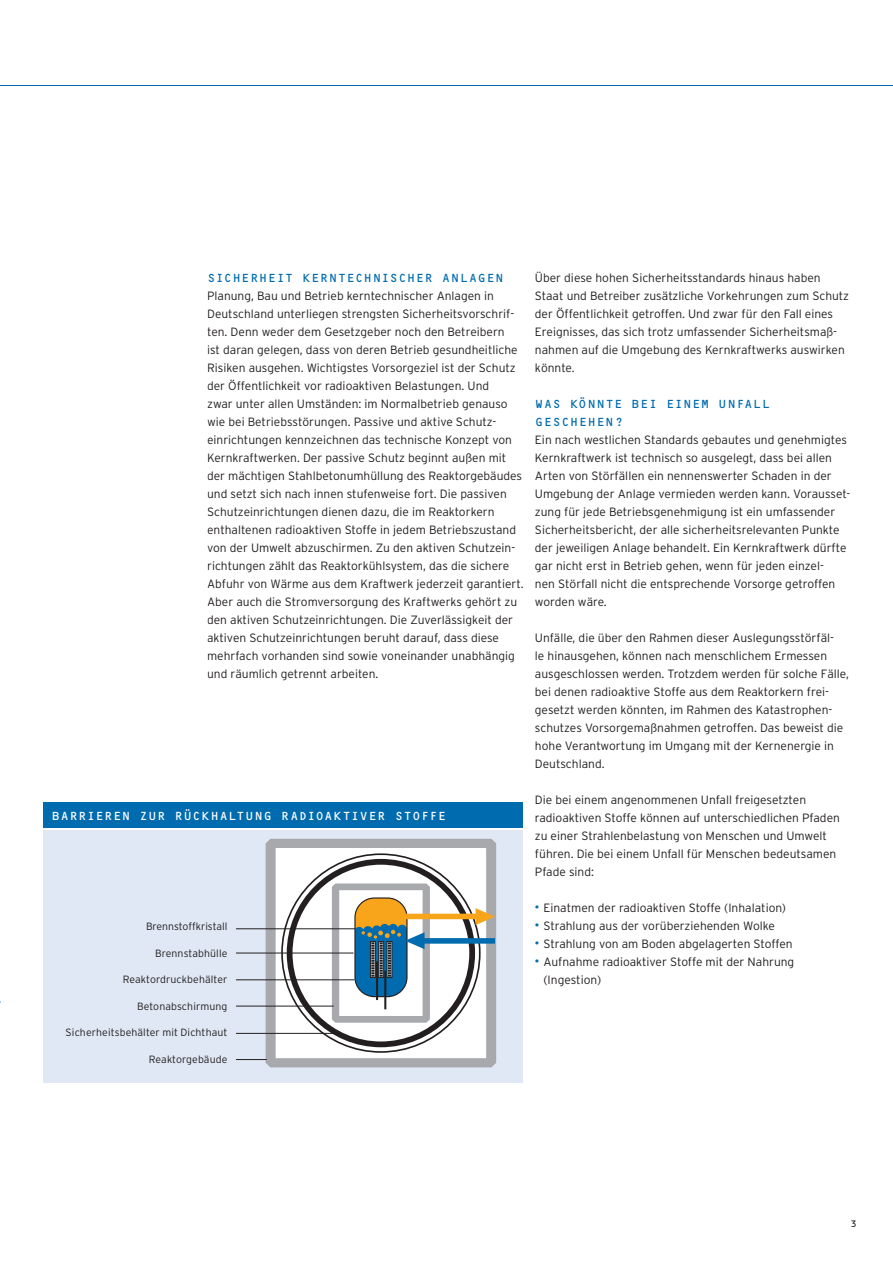
<style>
.page{position:relative;width:893px;height:1263px;background:#fff}
.page>*{position:absolute;margin:0;border:0;box-sizing:border-box;transform-origin:0 0}
.Fliesstext_8_12{font:300 12px/18px "Interstate";color:#231f20}
.Tabelle_Head{font:12px "OCRB A";letter-spacing:.015em;color:#fff}
.Fliesstext_8_12-2{font:12px/18px "OCRB A";letter-spacing:.01em;color:#006caf}
.Zwischenüberschrift1_8_12{font:12px "OCRB A";letter-spacing:.01em;color:#006caf}
.BU{font:300 10.5px "Interstate";letter-spacing:.01em;color:#231f20}
.Seitenzahl{font:9px "OCRB A";color:#231f20}
.s1{font-weight:700;font-size:16.5px;color:#006caf}
</style>
<div class="page">
<hr style="left:0;top:85px;width:893px;height:1px;background:#006caf">
<div style="left:43px;top:829px;width:480px;height:254px;background:#dfe8f4"></div>
<div style="left:43px;top:802px;width:480px;height:26px;background:#006caf"></div>
<svg style="left:266px;top:839px;width:230px;height:228px;background:#d2d2d3"></svg>
<div style="left:355px;top:898px;width:52px;height:98px;background:#f9a51b;border-radius:19px"></div>
<div style="left:354px;top:897px;width:54px;height:100px;border:1px solid #231f20;border-radius:19px"></div>
<svg style="left:355px;top:908px;width:140px;height:101px;background:#a5b3b3"></svg>
<hr style="left:236px;top:1059px;width:31px;height:1px;background:#231f20">
<hr style="left:236px;top:1033px;width:101px;height:1px;background:#231f20">
<hr style="left:236px;top:1006px;width:98px;height:1px;background:#231f20">
<hr style="left:236px;top:979px;width:119px;height:1px;background:#231f20">
<hr style="left:236px;top:953px;width:118px;height:1px;background:#231f20">
<hr style="left:236px;top:928px;width:119px;height:1px;background:#231f20">
<p class="Zwischenüberschrift1_8_12" style="left:207px;top:271px;width:298px">SICHERHEIT KERNTECHNISCHER ANLAGEN</p>
<p class="Fliesstext_8_12" style="left:207px;top:287px;width:318px">Planung, Bau und Betrieb kerntechnischer Anlagen in Deutschland unterliegen strengsten Sicherheitsvorschrif&shy;ten. Denn weder dem Gesetzgeber noch den Betreibern<br>ist daran gelegen, dass von deren Betrieb gesundheitliche Risiken ausgehen. Wichtigstes Vorsorgeziel ist der Schutz der Öffentlichkeit vor radioaktiven Belastungen. Und<br>zwar unter allen Umständen: im Normalbetrieb genauso wie bei Betriebsstörungen. Passive und aktive Schutz&shy;einrichtungen kennzeichnen das technische Konzept von Kernkraftwerken. Der passive Schutz beginnt außen mit der mächtigen Stahlbetonumhüllung des Reaktorgebäudes und setzt sich nach innen stufenweise fort. Die passiven Schutzeinrichtungen dienen dazu, die im Reaktorkern enthaltenen radioaktiven Stoffe in jedem Betriebszustand von der Umwelt abzuschirmen. Zu den aktiven Schutzein&shy;richtungen zählt das Reaktorkühlsystem, das die sichere Abfuhr von Wärme aus dem Kraftwerk jederzeit garantiert.<br>Aber auch die Stromversorgung des Kraftwerks gehört zu den aktiven Schutzeinrichtungen. Die Zuverlässigkeit der aktiven Schutzeinrichtungen beruht darauf, dass diese mehrfach vorhanden sind sowie voneinander unabhängig und räumlich getrennt arbeiten.</p>
<p class="Tabelle_Head" style="left:52px;top:809px;width:396px">BARRIEREN ZUR RÜCKHALTUNG RADIOAKTIVER STOFFE</p>
<p class="BU" style="left:146px;top:920px;width:83px">Brennstoffkristall</p>
<p class="BU" style="left:155px;top:947px;width:74px">Brennstabhülle</p>
<p class="BU" style="left:123px;top:973px;width:106px">Reaktordruckbehälter</p>
<p class="BU" style="left:137px;top:1000px;width:92px">Betonabschirmung</p>
<p class="BU" style="left:66px;top:1026px;width:163px">Sicherheitsbehälter mit Dichthaut</p>
<p class="BU" style="left:149px;top:1053px;width:80px">Reaktorgebäude</p>
<p class="Fliesstext_8_12" style="left:535px;top:268px;width:316px">Über diese hohen Sicherheitsstandards hinaus haben Staat und Betreiber zusätzliche Vorkehrungen zum Schutz der Öffentlichkeit getroffen. Und zwar für den Fall eines Ereignisses, das sich trotz umfassender Sicherheitsmaß&shy;nahmen auf die Umgebung des Kernkraftwerks auswirken könnte.</p>
<p class="Fliesstext_8_12-2" style="left:535px;top:395px;width:237px">WAS KÖNNTE BEI EINEM UNFALL<br>GESCHEHEN?</p>
<p class="Fliesstext_8_12" style="left:535px;top:430px;width:317px">Ein nach westlichen Standards gebautes und genehmigtes Kernkraftwerk ist technisch so ausgelegt, dass bei allen Arten von Störfällen ein nennenswerter Schaden in der Umgebung der Anlage vermieden werden kann. Vorausset&shy;zung für jede Betriebsgenehmigung ist ein umfassender Sicherheitsbericht, der alle sicherheitsrelevanten Punkte der jeweiligen Anlage behandelt. Ein Kernkraftwerk dürfte gar nicht erst in Betrieb gehen, wenn für jeden einzel-<br>nen Störfall nicht die entsprechende Vorsorge getroffen worden wäre.</p>
<p class="Fliesstext_8_12" style="left:535px;top:628px;width:316px">Unfälle, die über den Rahmen dieser Auslegungsstörfäl-<br>le hinausgehen, können nach menschlichem Ermessen ausgeschlossen werden. Trotzdem werden für solche Fälle, bei denen radioaktive Stoffe aus dem Reaktorkern frei&shy;gesetzt werden könnten, im Rahmen des Katastrophen&shy;schutzes Vorsorgemaßnahmen getroffen. Das beweist die hohe Verantwortung im Umgang mit der Kernenergie in Deutschland.</p>
<p class="Fliesstext_8_12" style="left:535px;top:790px;width:306px">Die bei einem angenommenen Unfall freigesetzten radioaktiven Stoffe können auf unterschiedlichen Pfaden zu einer Strahlenbelastung von Menschen und Umwelt führen. Die bei einem Unfall für Menschen bedeutsamen Pfade sind:</p>
<p class="Fliesstext_8_12" style="left:535px;top:898px;width:253px"><span class="s1">·</span> Einatmen der radioaktiven Stoffe (Inhalation)</p>
<p class="Fliesstext_8_12" style="left:535px;top:916px;width:242px"><span class="s1">·</span> Strahlung aus der vorüberziehenden Wolke</p>
<p class="Fliesstext_8_12" style="left:535px;top:934px;width:259px"><span class="s1">·</span> Strahlung von am Boden abgelagerten Stoffen</p>
<p class="Fliesstext_8_12" style="left:543px;top:952px;width:252px;text-indent:-9px"><span class="s1">·</span> Aufnahme radioaktiver Stoffe mit der Nahrung (Ingestion)</p>
<p class="Seitenzahl" style="left:850px;top:1219px;width:8px">3</p>
</div>
